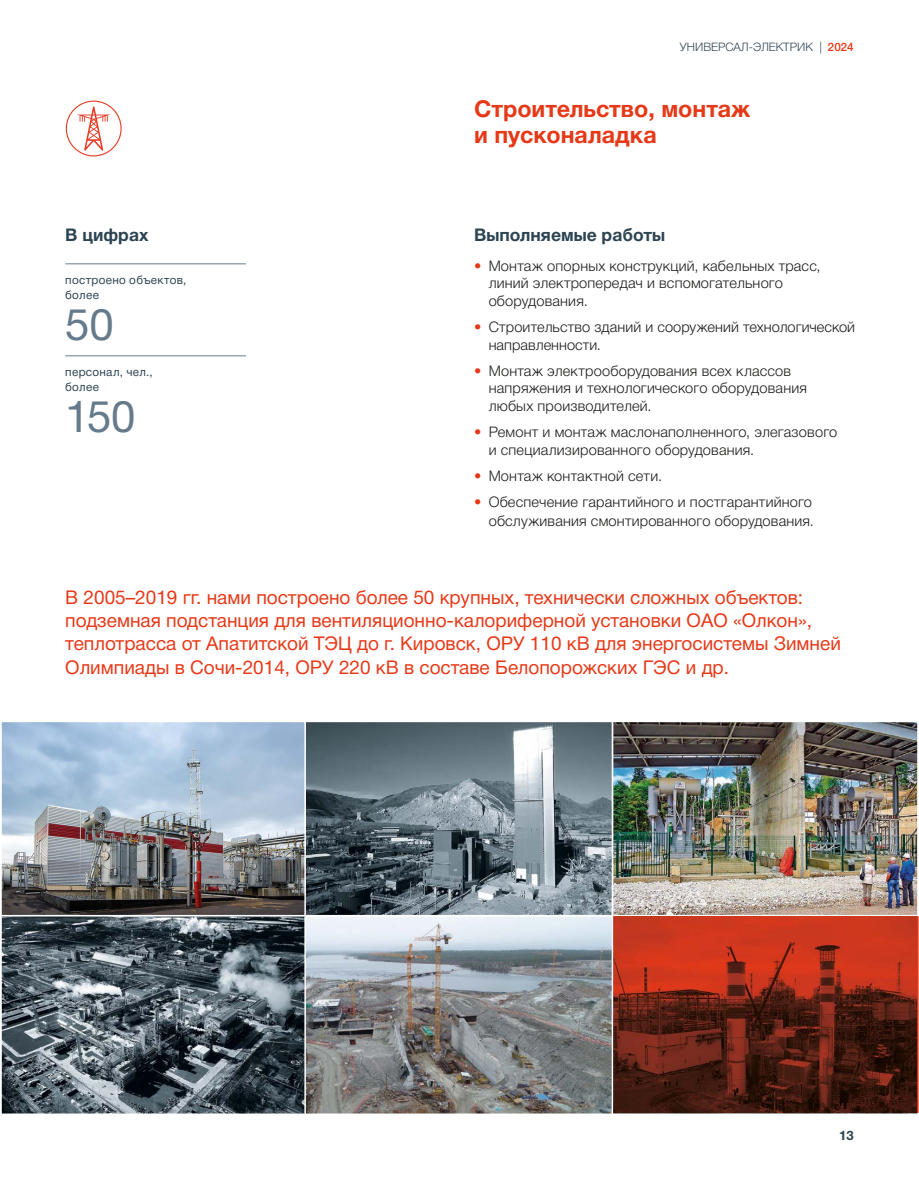
<style>
.page{position:relative;width:919px;height:1183px;background:#fff}
.page>*{position:absolute;margin:0;border:0;box-sizing:border-box;transform-origin:0 0}
.t1{font:43.8px "Helvetica Neue Cyr";color:#657b8b}
.t2{font:700 23.4px/26.2px "Helvetica Neue Cyr";color:#e63918}
.t3{font:18.9px/23.4px "Helvetica Neue Cyr";color:#e63918}
.t4{font:700 17.55px "Helvetica Neue Cyr";color:#2d4553}
.t5{font:300 14.55px/17.5px "Helvetica Neue Cyr";letter-spacing:.015em;color:#1d1d1b}
.t6{font:700 13.2px "Helvetica Neue Cyr";color:#2d4553}
.t7{font:11.7px/14.5px "Helvetica Neue Cyr";letter-spacing:.025em;color:#2d4553}
.t8{font:300 11.7px "Helvetica Neue Cyr";color:#2d4553}
.s1{font-weight:500;color:#e63918}
.s2{color:#e63918}
</style>
<div class="page">
<div style="left:66px;top:101px;width:56px;height:55px;border:1px solid #e73c25;border-radius:50%"></div>
<svg style="left:77px;top:106px;width:34px;height:45px"></svg>
<hr style="left:65px;top:263px;width:181px;height:1px;background:#657b8b">
<hr style="left:65px;top:355px;width:181px;height:1px;background:#657b8b">
<img style="left:613px;top:722px;width:305px;height:193px">
<svg style="left:613px;top:916px;width:305px;height:196px"></svg>
<img style="left:304px;top:914px;width:308px;height:200px">
<svg style="left:306px;top:722px;width:306px;height:192px"></svg>
<img style="left:2px;top:722px;width:302px;height:192px">
<svg style="left:1px;top:916px;width:303px;height:197px"></svg>
<svg style="left:304px;top:916px;width:1px;height:197px"></svg>
<div style="left:0;top:720px;width:306px;height:196px;border:1px solid #fff"></div>
<p class="t8" style="left:680px;top:43px;width:175px">УНИВЕРСАЛ-ЭЛЕКТРИК | <span class="s1">2024</span></p>
<p class="t4" style="left:65px;top:229px;width:85px">В цифрах</p>
<p class="t7" style="left:65px;top:274px;width:123px">построено объектов, более</p>
<h1 class="t1" style="left:65px;top:308px;width:50px">50</h1>
<p class="t7" style="left:65px;top:366px;width:89px">персонал, чел., более</p>
<h1 class="t1" style="left:65px;top:400px;width:72px">150</h1>
<h2 class="t2" style="left:474px;top:98px;width:278px">Строительство, монтаж и пусконаладка</h2>
<p class="t4" style="left:474px;top:229px;width:192px">Выполняемые работы</p>
<p class="t5" style="left:488px;top:258px;width:333px;text-indent:-15px"><span class="s2">•</span> Монтаж опорных конструкций, кабельных трасс, линий электропередач и вспомогательного оборудования.</p>
<p class="t5" style="left:488px;top:320px;width:368px;text-indent:-15px"><span class="s2">•</span> Строительство зданий и сооружений технологической направленности.</p>
<p class="t5" style="left:488px;top:363px;width:320px;text-indent:-15px"><span class="s2">•</span> Монтаж электрооборудования всех классов напряжения и технологического оборудования любых производителей.</p>
<p class="t5" style="left:488px;top:425px;width:350px;text-indent:-15px"><span class="s2">•</span> Ремонт и монтаж маслонаполненного, элегазового и специализированного оборудования.</p>
<p class="t5" style="left:474px;top:468px;width:189px"><span class="s2">•</span> Монтаж контактной сети.</p>
<p class="t5" style="left:474px;top:494px;width:341px;line-height:18.9px;text-align:right"><span class="s2">•</span> Обеспечение гарантийного и постгарантийного обслуживания смонтированного оборудования.</p>
<p class="t3" style="left:65px;top:587px;width:777px">В 2005–2019 гг. нами построено более 50 крупных, технически сложных объектов: подземная подстанция для вентиляционно-калориферной установки ОАО «Олкон», теплотрасса от Апатитской ТЭЦ до г. Кировск, ОРУ 110 кВ для энергосистемы Зимней Олимпиады в Сочи-2014, ОРУ 220 кВ в составе Белопорожских ГЭС и др.</p>
<p class="t6" style="left:839px;top:1130px;width:16px">13</p>
</div>
